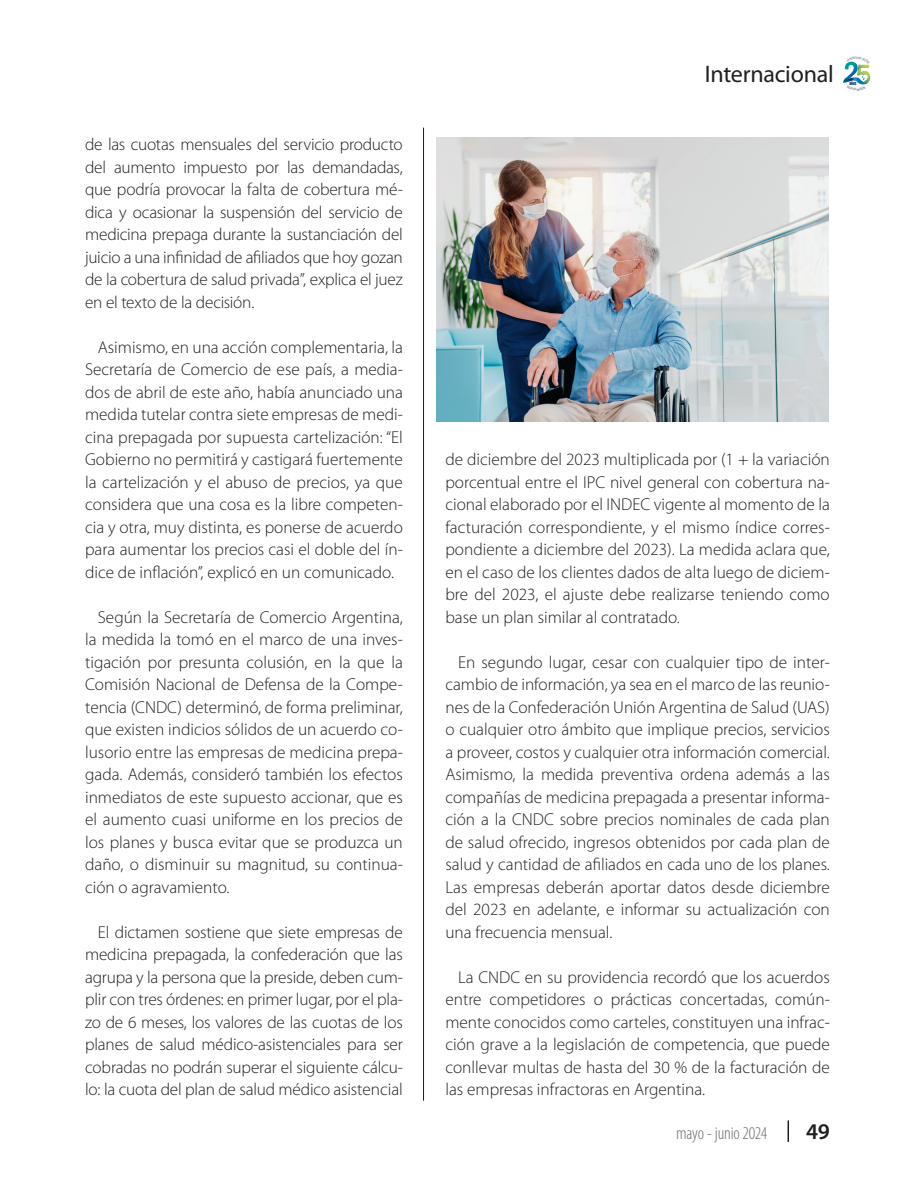
<style>
.page{position:relative;width:915px;height:1191px;background:#fff}
.page>*{position:absolute;margin:0;border:0;box-sizing:border-box;transform-origin:0 0}
.t1{font:24px "Myriad Pro";letter-spacing:-.01em;color:#231f20}
.t2{font:600 22.5px "Myriad Pro";color:#231f20}
.t3{font:300 condensed 18px "Myriad Pro";letter-spacing:-.01em;color:#6c6d70}
.TEXTO_GENERAL_OK{font:300 17.25px/22.5px "Myriad Pro";color:#231f20;text-align:justify}
.t4{font:4.2px "Haettenschweiler";color:#00326d}
.t5{font:700 3.3px "Bebas Neue";color:#738a95}
</style>
<div class="page">
<img style="left:436px;top:138px;width:392px;height:283px">
<svg style="left:787px;top:1120px;width:1px;height:21px"></svg>
<hr style="left:423px;top:128px;width:1px;height:972px;background:#231f20">
<svg style="left:843px;top:61px;width:27px;height:24px"></svg>
<p class="TEXTO_GENERAL_OK" style="left:85px;top:133px;width:319px">de las cuotas mensuales del servicio producto del aumento impuesto por las demandadas, que podría provocar la falta de cobertura mé&shy;dica y ocasionar la suspensión del servicio de medicina prepaga durante la sustanciación del juicio a una infinidad de afiliados que hoy gozan de la cobertura de salud privada”, explica el juez en el texto de la decisión.</p>
<p class="TEXTO_GENERAL_OK" style="left:85px;top:336px;width:319px;text-indent:13px">Asimismo, en una acción complementaria, la Secretaría de Comercio de ese país, a media&shy;dos de abril de este año, había anunciado una medida tutelar contra siete empresas de medi&shy;cina prepagada por supuesta cartelización: “El Gobierno no permitirá y castigará fuertemente la cartelización y el abuso de precios, ya que considera que una cosa es la libre competen&shy;cia y otra, muy distinta, es ponerse de acuerdo para aumentar los precios casi el doble del ín&shy;dice de inflación”, explicó en un comunicado.</p>
<p class="TEXTO_GENERAL_OK" style="left:85px;top:606px;width:319px;text-indent:13px">Según la Secretaría de Comercio Argentina, la medida la tomó en el marco de una inves&shy;tigación por presunta colusión, en la que la Comisión Nacional de Defensa de la Compe&shy;tencia (CNDC) determinó, de forma preliminar, que existen indicios sólidos de un acuerdo co&shy;lusorio entre las empresas de medicina prepa&shy;gada. Además, consideró también los efectos inmediatos de este supuesto accionar, que es el aumento cuasi uniforme en los precios de los planes y busca evitar que se produzca un daño, o disminuir su magnitud, su continua&shy;ción o agravamiento.</p>
<p class="TEXTO_GENERAL_OK" style="left:85px;top:921px;width:319px;text-indent:13px">El dictamen sostiene que siete empresas de medicina prepagada, la confederación que las agrupa y la persona que la preside, deben cum&shy;plir con tres órdenes: en primer lugar, por el pla&shy;zo de 6 meses, los valores de las cuotas de los planes de salud médico-asistenciales para ser cobradas no podrán superar el siguiente cálcu&shy;lo: la cuota del plan de salud médico asistencial</p>
<h1 class="t1" style="left:704px;top:59px;width:130px">Internacional</h1>
<p class="t5" style="left:856px;top:56px;width:3px">a</p>
<p class="t4" style="left:849px;top:81px;width:8px">AÑOS</p>
<p class="TEXTO_GENERAL_OK" style="left:445px;top:448px;width:386px">de diciembre del 2023 multiplicada por (1 + la variación porcentual entre el IPC nivel general con cobertura na&shy;cional elaborado por el INDEC vigente al momento de la facturación correspondiente, y el mismo índice corres&shy;pondiente a diciembre del 2023). La medida aclara que, en el caso de los clientes dados de alta luego de diciem&shy;bre del 2023, el ajuste debe realizarse teniendo como base un plan similar al contratado.</p>
<p class="TEXTO_GENERAL_OK" style="left:445px;top:651px;width:386px;text-indent:13px">En segundo lugar, cesar con cualquier tipo de inter&shy;cambio de información, ya sea en el marco de las reunio&shy;nes de la Confederación Unión Argentina de Salud (UAS) o cualquier otro ámbito que implique precios, servicios a proveer, costos y cualquier otra información comercial.<br>Asimismo, la medida preventiva ordena además a las compañías de medicina prepagada a presentar informa&shy;ción a la CNDC sobre precios nominales de cada plan de salud ofrecido, ingresos obtenidos por cada plan de salud y cantidad de afiliados en cada uno de los planes.<br>Las empresas deberán aportar datos desde diciembre del 2023 en adelante, e informar su actualización con una frecuencia mensual.</p>
<p class="TEXTO_GENERAL_OK" style="left:445px;top:966px;width:386px;text-indent:13px">La CNDC en su providencia recordó que los acuerdos entre competidores o prácticas concertadas, común&shy;mente conocidos como carteles, constituyen una infrac&shy;ción grave a la legislación de competencia, que puede conllevar multas de hasta del 30 % de la facturación de las empresas infractoras en Argentina.</p>
<p class="t3" style="left:676px;top:1123px;width:92px">mayo - junio 2024</p>
<h2 class="t2" style="left:805px;top:1116px;width:25px">49</h2>
</div>
